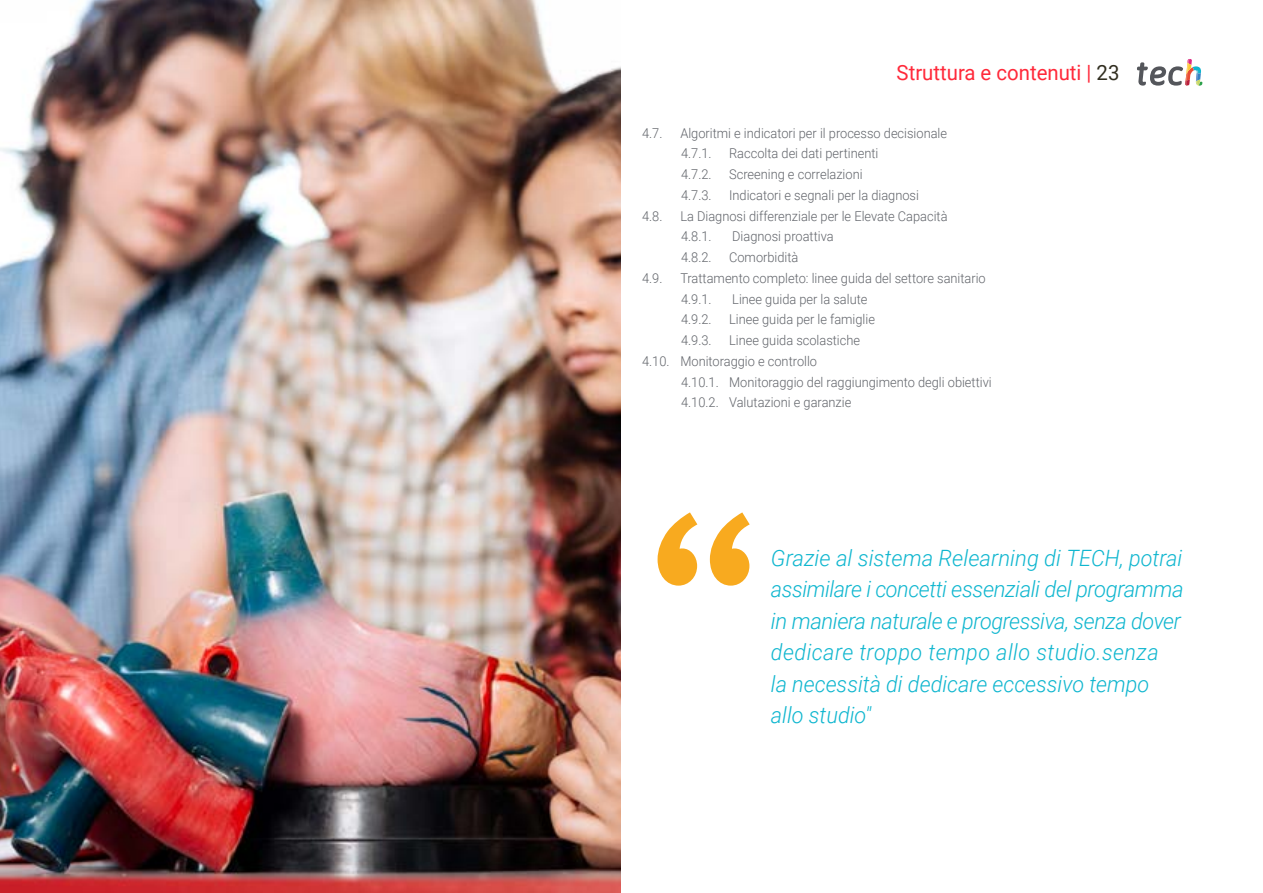
<style>
.page{position:relative;width:1263px;height:893px;background:#fff}
.page>*{position:absolute;margin:0;border:0;box-sizing:border-box;transform-origin:0 0}
.t1{font:italic 300 22.5px/31.5px "Roboto";color:#0fb6cf}
.t2{font:21px "Roboto";color:#ff293a}
.t3{font:300 13.5px/20.7px "Roboto";color:#61646a;scale:.95 1}
.s1{color:#312e20}
</style>
<div class="page">
<svg style="left:657px;top:512px;width:93px;height:74px"></svg>
<img style="left:0;top:0;width:621px;height:893px">
<svg style="left:1137px;top:59px;width:65px;height:27px"></svg>
<h2 class="t2" style="left:897px;top:57px;width:224px">Struttura e contenuti | <span class="s1">23</span></h2>
<p class="t3" style="left:642px;top:122px;width:23px">4.7.</p>
<p class="t3" style="left:680px;top:122px;width:282px">Algoritmi e indicatori per il processo decisionale<br>4.7.1.</p>
<p class="t3" style="left:729px;top:143px;width:159px">Raccolta dei dati pertinenti</p>
<p class="t3" style="left:681px;top:164px;width:34px">4.7.2.</p>
<p class="t3" style="left:729px;top:164px;width:142px">Screening e correlazioni</p>
<p class="t3" style="left:681px;top:184px;width:34px">4.7.3.</p>
<p class="t3" style="left:729px;top:184px;width:201px">Indicatori e segnali per la diagnosi</p>
<p class="t3" style="left:642px;top:205px;width:23px">4.8.</p>
<p class="t3" style="left:680px;top:205px;width:283px">La Diagnosi differenziale per le Elevate Capacità<br>4.8.1.</p>
<p class="t3" style="left:732px;top:226px;width:108px">Diagnosi proattiva</p>
<p class="t3" style="left:681px;top:247px;width:34px">4.8.2.</p>
<p class="t3" style="left:729px;top:247px;width:74px">Comorbidità</p>
<p class="t3" style="left:642px;top:267px;width:23px">4.9.</p>
<p class="t3" style="left:680px;top:267px;width:323px">Trattamento completo: linee guida del settore sanitario<br>4.9.1.</p>
<p class="t3" style="left:732px;top:288px;width:144px">Linee guida per la salute</p>
<p class="t3" style="left:681px;top:309px;width:34px">4.9.2.</p>
<p class="t3" style="left:729px;top:309px;width:155px">Linee guida per le famiglie</p>
<p class="t3" style="left:681px;top:330px;width:34px">4.9.3.</p>
<p class="t3" style="left:642px;top:330px;width:231px;text-indent:87px">Linee guida scolastiche<br>4.10. Monitoraggio e controllo</p>
<p class="t3" style="left:681px;top:371px;width:328px">4.10.1. Monitoraggio del raggiungimento degli obiettivi<br>4.10.2. Valutazioni e garanzie</p>
<p class="t1" style="left:771px;top:541px;width:414px">Grazie al sistema Relearning di TECH, potrai assimilare i concetti essenziali del programma in maniera naturale e progressiva, senza dover dedicare troppo tempo allo studio.senza<br>la necessità di dedicare eccessivo tempo allo studio"</p>
</div>
